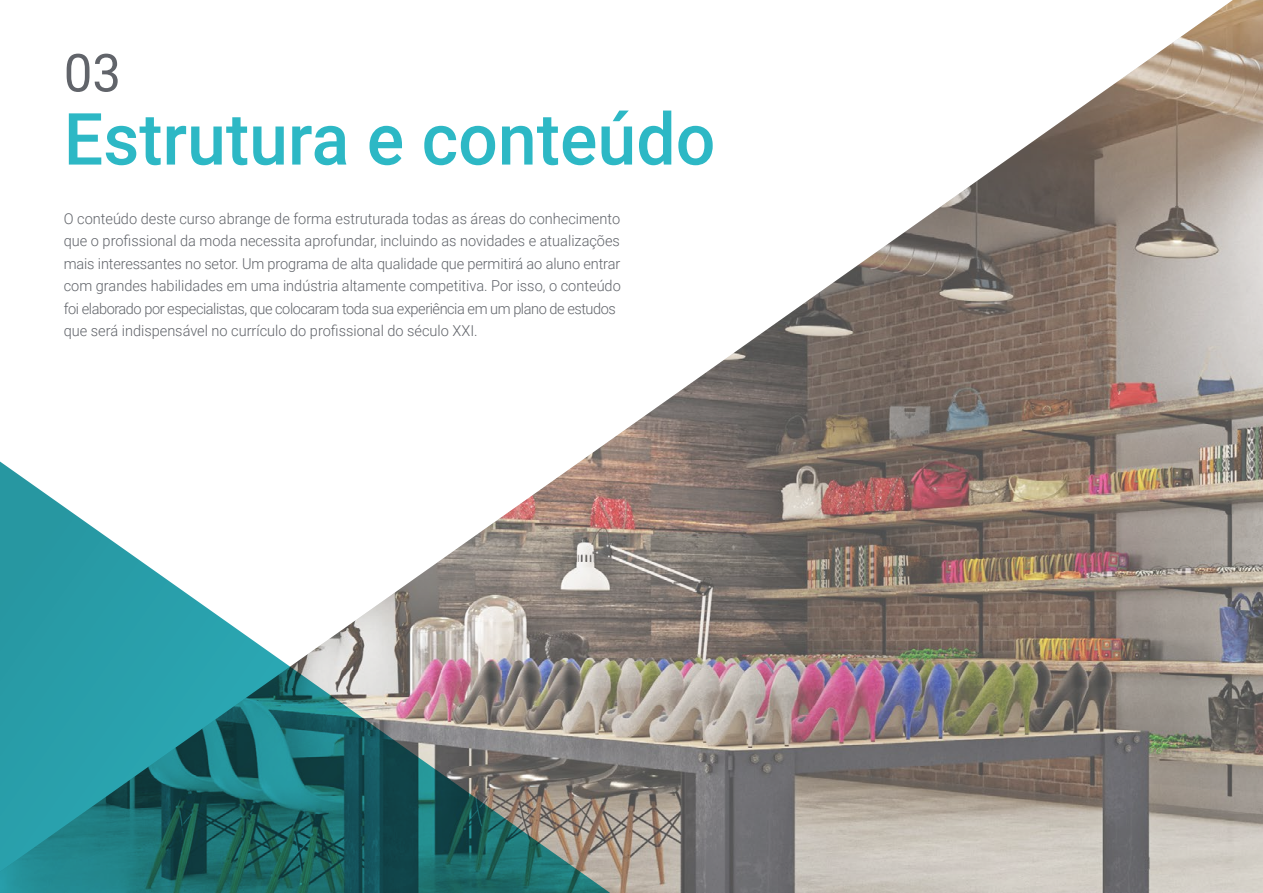
<style>
.page{position:relative;width:1263px;height:893px;background:#fff}
.page>*{position:absolute;margin:0;border:0;box-sizing:border-box;transform-origin:0 0}
.t1{font:500 72px "Roboto";color:#2db8c5}
.t2{font:52.5px "Roboto";color:#61646a}
.t3{font:300 15px/22.5px "Roboto";color:#61646a}
</style>
<div class="page">
<img style="left:602px;top:0;width:661px;height:893px">
<svg style="left:0;top:446px;width:640px;height:447px"></svg>
<h2 class="t2" style="left:64px;top:36px;width:59px">03</h2>
<h1 class="t1" style="left:64px;top:89px;width:653px">Estrutura e conteúdo</h1>
<p class="t3" style="left:64px;top:207px;width:559px">O conteúdo deste curso abrange de forma estruturada todas as áreas do conhecimento que o profissional da moda necessita aprofundar, incluindo as novidades e atualizações mais interessantes no setor. Um programa de alta qualidade que permitirá ao aluno entrar com grandes habilidades em uma indústria altamente competitiva. Por isso, o conteúdo foi elaborado por especialistas, que colocaram toda sua experiência em um plano de estudos que será indispensável no currículo do profissional do século XXI.</p>
</div>
